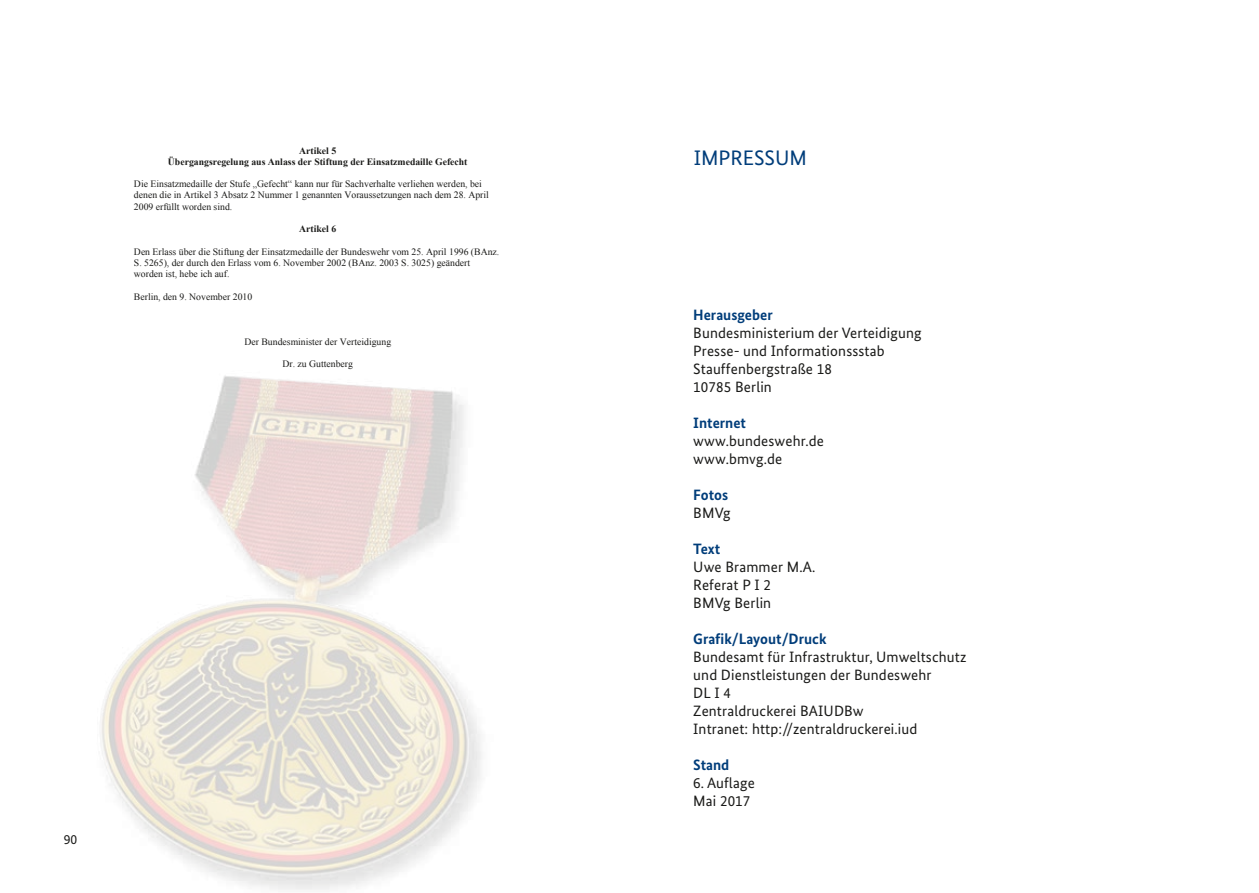
<style>
.page{position:relative;width:1259px;height:893px;background:#fff}
.page>*{position:absolute;margin:0;border:0;box-sizing:border-box;transform-origin:0 0}
.t1{font:21px "Bundes Sans";color:#003d7a}
.t2{font:15px/18px "Bundes Sans";letter-spacing:.01em;color:#1a1a18}
.t3{font:700 15px "Bundes Sans";color:#003d7a}
.t4{font:13.5px "Bundes Sans";color:#1a1a18}
.t5{font:9.75px/11.2px "Times New Roman";color:#1a1a18}
.t6{font:700 9.75px/11.2px "Times New Roman";color:#1a1a18;text-align:center}
</style>
<div class="page">
<img style="left:100px;top:375px;width:382px;height:515px">
<h5 class="t6" style="left:168px;top:144px;width:301px">Artikel 5<br>Übergangsregelung aus Anlass der Stiftung der Einsatzmedaille Gefecht</h5>
<p class="t5" style="left:134px;top:178px;width:356px">Die Einsatzmedaille der Stufe „Gefecht“ kann nur für Sachverhalte verliehen werden, bei denen die in Artikel 3 Absatz 2 Nummer 1 genannten Voraussetzungen nach dem 28. April<br>2009 erfüllt worden sind.</p>
<h5 class="t6" style="left:299px;top:223px;width:38px">Artikel 6</h5>
<p class="t5" style="left:134px;top:246px;width:367px">Den Erlass über die Stiftung der Einsatzmedaille der Bundeswehr vom 25. April 1996 (BAnz.<br>S. 5265), der durch den Erlass vom 6. November 2002 (BAnz. 2003 S. 3025) geändert worden ist, hebe ich auf.</p>
<p class="t5" style="left:134px;top:290px;width:120px">Berlin, den 9. November 2010</p>
<p class="t5" style="left:244px;top:335px;width:148px">Der Bundesminister der Verteidigung</p>
<p class="t5" style="left:282px;top:358px;width:72px">Dr. zu Guttenberg</p>
<h3 class="t4" style="left:64px;top:831px;width:15px">90</h3>
<h2 class="t1" style="left:694px;top:145px;width:115px">IMPRESSUM</h2>
<h3 class="t3" style="left:693px;top:306px;width:81px">Herausgeber</h3>
<p class="t2" style="left:693px;top:324px;width:230px">Bundesministerium der Verteidigung</p>
<p class="t2" style="left:693px;top:342px;width:193px">Presse- und Informationssstab</p>
<p class="t2" style="left:693px;top:360px;width:140px">Stauffenbergstraße 18</p>
<p class="t2" style="left:693px;top:378px;width:80px">10785 Berlin</p>
<h3 class="t3" style="left:693px;top:414px;width:54px">Internet</h3>
<p class="t2" style="left:693px;top:432px;width:132px">www.bundeswehr.de</p>
<p class="t2" style="left:693px;top:450px;width:91px">www.bmvg.de</p>
<h3 class="t3" style="left:693px;top:486px;width:36px">Fotos</h3>
<p class="t2" style="left:693px;top:504px;width:39px">BMVg</p>
<h3 class="t3" style="left:693px;top:540px;width:28px">Text</h3>
<p class="t2" style="left:693px;top:558px;width:124px">Uwe Brammer M.A.</p>
<p class="t2" style="left:693px;top:576px;width:79px">Referat P I 2</p>
<p class="t2" style="left:693px;top:594px;width:79px">BMVg Berlin</p>
<h3 class="t3" style="left:693px;top:630px;width:135px">Grafik/Layout/Druck</h3>
<p class="t2" style="left:693px;top:648px;width:275px">Bundesamt für Infrastruktur, Umweltschutz und Dienstleistungen der Bundeswehr</p>
<p class="t2" style="left:693px;top:684px;width:39px">DL I 4</p>
<p class="t2" style="left:693px;top:702px;width:172px">Zentraldruckerei BAIUDBw</p>
<p class="t2" style="left:693px;top:720px;width:226px">Intranet: http://zentraldruckerei.iud</p>
<h3 class="t3" style="left:693px;top:756px;width:38px">Stand</h3>
<p class="t2" style="left:693px;top:774px;width:63px">6. Auflage</p>
<p class="t2" style="left:693px;top:792px;width:59px">Mai 2017</p>
</div>
